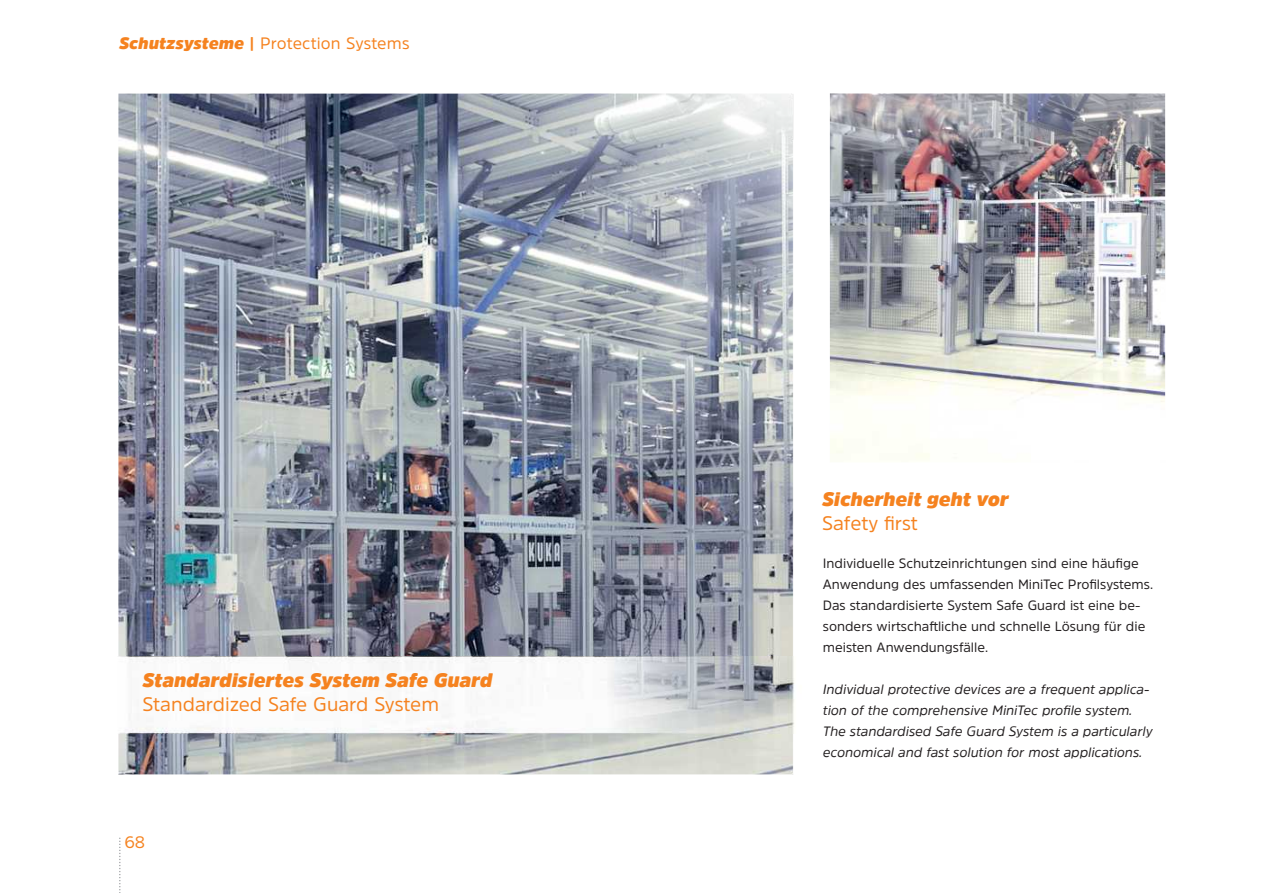
<style>
.page{position:relative;width:1263px;height:893px;background:#fff}
.page>*{position:absolute;margin:0;border:0;box-sizing:border-box;transform-origin:0 0}
.t1{font:italic 900 19.5px "Amsi Pro";color:#f5821f}
.t2{font:19.5px "Amsi Pro";color:#f5821f}
.t3{font:16.5px "Amsi Pro";letter-spacing:.005em;color:#f5821f}
.t4{font:13.5px/21px "Amsi Pro";color:#231f20}
.t5{font:italic 13.5px/21px "Amsi Pro";color:#231f20}
.s1{font-weight:900;font-style:italic}
.s2{font-weight:700}
</style>
<div class="page">
<svg style="left:119px;top:838px;width:2px;height:55px"></svg>
<img style="left:119px;top:93px;width:675px;height:681px">
<img style="left:118px;top:656px;width:676px;height:78px">
<img style="left:830px;top:93px;width:336px;height:367px">
<p class="t3" style="left:119px;top:34px;width:292px"><span class="s1">Schutzsysteme</span> <span class="s2">|</span> Protection Systems</p>
<h1 class="t1" style="left:142px;top:672px;width:351px">Standardisiertes System Safe Guard</h1>
<h1 class="t2" style="left:142px;top:694px;width:298px">Standardized Safe Guard System</h1>
<p class="t3" style="left:124px;top:833px;width:22px">68</p>
<h1 class="t1" style="left:822px;top:491px;width:188px">Sicherheit geht vor</h1>
<h1 class="t2" style="left:822px;top:513px;width:97px">Safety first</h1>
<p class="t4" style="left:823px;top:552px;width:332px">Individuelle Schutzeinrichtungen sind eine häufige Anwendung des umfassenden MiniTec Profilsystems.<br>Das standardisierte System Safe Guard ist eine be&shy;sonders wirtschaﬞliche und schnelle Lösung für die meisten Anwendungsfälle.</p>
<p class="t5" style="left:823px;top:680px;width:331px">Individual protective devices are a frequent applica&shy;tion of the comprehensive MiniTec profile system.<br>The standardised Safe Guard System is a particularly economical and fast solution for most applications.</p>
</div>
